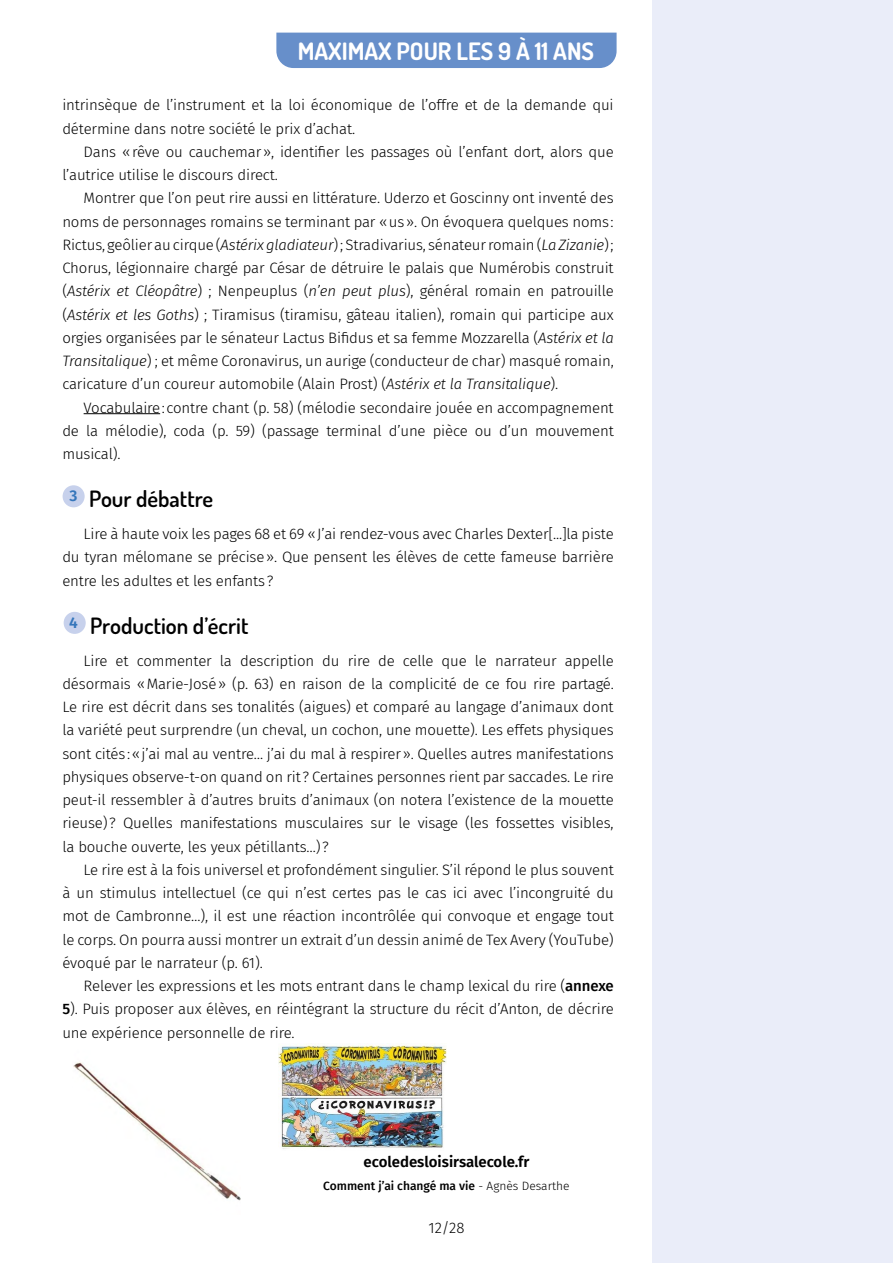
<style>
.page{position:relative;width:893px;height:1263px;background:#fff}
.page>*{position:absolute;margin:0;border:0;box-sizing:border-box;transform-origin:0 0}
.t1{font:700 24px "Dosis";color:#fff}
.t2{font:600 22.5px "Dosis";color:#000}
.t3{font:300 15px/23.2px "Fira Sans";letter-spacing:-.01em;color:#000;text-align:justify}
.t4{font:600 15px "Fira Sans";color:#000}
.t5{font:500 12px "Fira Sans";color:#000}
.s1{font-style:italic}
.s2{font-weight:500}
.s3{font-weight:300}
</style>
<div class="page">
<div style="left:652px;top:0;width:241px;height:1263px;background:#eaedf9"></div>
<hr style="left:0;top:0;width:1px;height:1263px;background:#eaedf9">
<div style="left:276px;top:33px;width:341px;height:35px;background:#678fca"></div>
<hr style="left:84px;top:413px;width:76px;height:1px;background:#000">
<div style="left:63px;top:485px;width:22px;height:22px;background:#c7d1ec;border-radius:50%"></div>
<div style="left:64px;top:612px;width:22px;height:22px;background:#c7d1ec;border-radius:50%"></div>
<img style="left:73px;top:1062px;width:167px;height:139px">
<img style="left:278px;top:1044px;width:168px;height:105px">
<h1 class="t1" style="left:298px;top:35px;width:298px">MAXIMAX POUR LES 9 À 11 ANS</h1>
<p class="t3" style="left:62px;top:93px;width:553px">intrinsèque de l’instrument et la loi économique de l’offre et de la demande qui détermine dans notre société le prix d’achat.</p>
<p class="t3" style="left:62px;top:140px;width:553px;text-indent:21px">Dans «rêve ou cauchemar», identifier les passages où l’enfant dort, alors que l’autrice utilise le discours direct.</p>
<p class="t3" style="left:62px;top:186px;width:553px;text-indent:21px">Montrer que l’on peut rire aussi en littérature. Uderzo et Goscinny ont inventé des noms de personnages romains se terminant par «us». On évoquera quelques noms:<br>Rictus, geôlier au cirque (<span class="s1">Astérix gladiateur</span>) ; Stradivarius, sénateur romain (<span class="s1">La Zizanie</span>); Chorus, légionnaire chargé par César de détruire le palais que Numérobis construit (<span class="s1">Astérix et Cléopâtre</span>) ; Nenpeuplus (<span class="s1">n’en peut plus</span>), général romain en patrouille (<span class="s1">Astérix et les Goths</span>) ; Tiramisus (tiramisu, gâteau italien), romain qui participe aux orgies organisées par le sénateur Lactus Bifidus et sa femme Mozzarella (<span class="s1">Astérix et la Transitalique</span>) ; et même Coronavirus, un aurige (conducteur de char) masqué romain, caricature d’un coureur automobile (Alain Prost) (<span class="s1">Astérix et la Transitalique</span>).</p>
<p class="t3" style="left:62px;top:396px;width:553px;text-indent:21px">Vocabulaire:contre chant (p. 58) (mélodie secondaire jouée en accompagnement de la mélodie), coda (p. 59) (passage terminal d’une pièce ou d’un mouvement musical).</p>
<h2 class="t2" style="left:70px;top:484px;width:145px"><sup>3</sup> Pour débattre</h2>
<p class="t3" style="left:62px;top:522px;width:553px;text-indent:21px">Lire à haute voix les pages 68 et 69 «J’ai rendez-vous avec Charles Dexter[...]la piste du tyran mélomane se précise». Que pensent les élèves de cette fameuse barrière entre les adultes et les enfants?</p>
<h2 class="t2" style="left:69px;top:611px;width:181px"><sup>4</sup> Production d’écrit</h2>
<p class="t3" style="left:62px;top:649px;width:553px;text-indent:21px">Lire et commenter la description du rire de celle que le narrateur appelle désormais «Marie-José» (p. 63) en raison de la complicité de ce fou rire partagé.<br>Le rire est décrit dans ses tonalités (aigues) et comparé au langage d’animaux dont la variété peut surprendre (un cheval, un cochon, une mouette). Les effets physiques sont cités:«j’ai mal au ventre… j’ai du mal à respirer». Quelles autres manifestations physiques observe-t-on quand on rit? Certaines personnes rient par saccades. Le rire peut-il ressembler à d’autres bruits d’animaux (on notera l’existence de la mouette rieuse)? Quelles manifestations musculaires sur le visage (les fossettes visibles, la bouche ouverte, les yeux pétillants…)?</p>
<p class="t3" style="left:62px;top:858px;width:553px;text-indent:21px">Le rire est à la fois universel et profondément singulier. S’il répond le plus souvent à un stimulus intellectuel (ce qui n’est certes pas le cas ici avec l’incongruité du mot de Cambronne…), il est une réaction incontrôlée qui convoque et engage tout le corps. On pourra aussi montrer un extrait d’un dessin animé de Tex Avery (YouTube) évoqué par le narrateur (p. 61).</p>
<p class="t3" style="left:62px;top:974px;width:553px;text-indent:21px">Relever les expressions et les mots entrant dans le champ lexical du rire (<span class="s2">annexe 5</span>). Puis proposer aux élèves, en réintégrant la structure du récit d’Anton, de décrire une expérience personnelle de rire.</p>
<p class="t4" style="left:364px;top:1149px;width:167px">ecoledesloisirsalecole.fr</p>
<p class="t5" style="left:323px;top:1176px;width:248px">Comment j’ai changé ma vie <span class="s3">- Agnès Desarthe</span></p>
<p class="t3" style="left:429px;top:1216px;width:37px">12/28</p>
</div>
